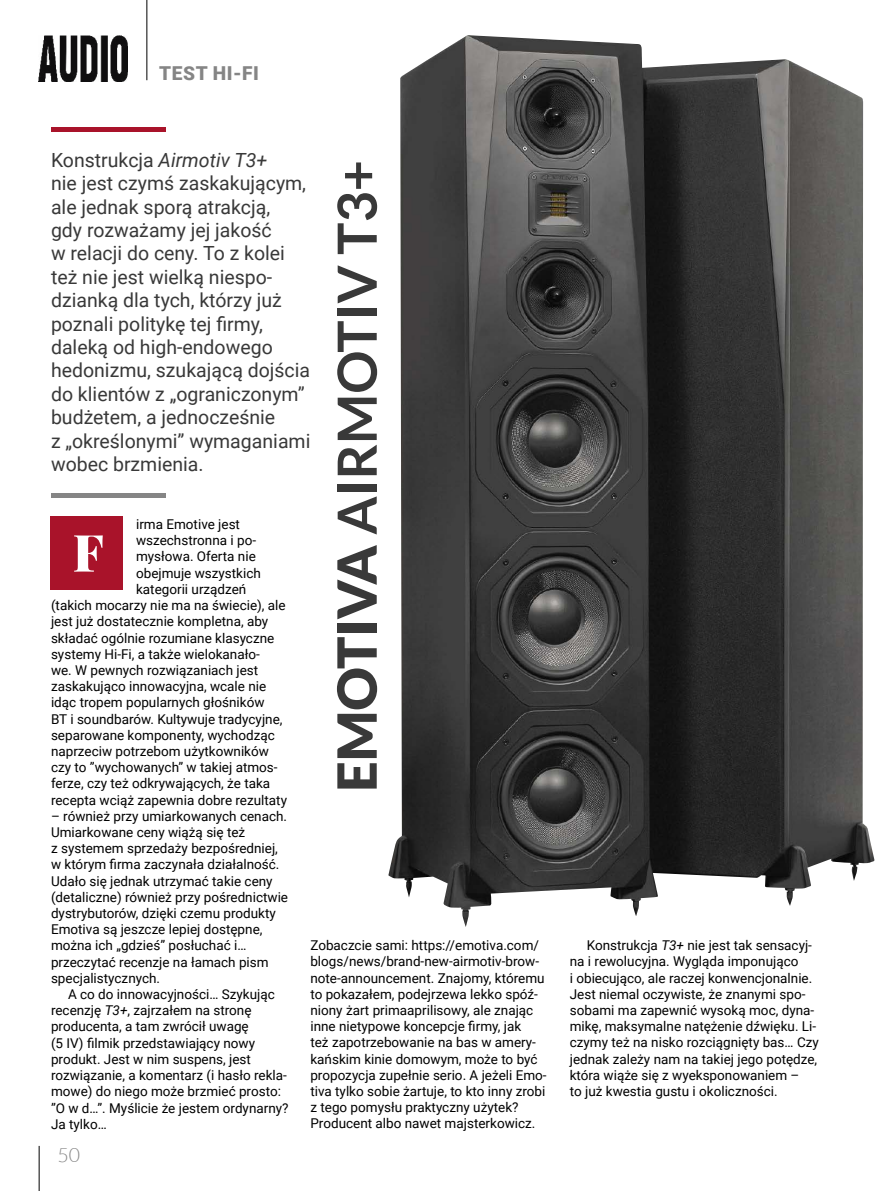
<style>
.page{position:relative;width:893px;height:1191px;background:#fff}
.page>*{position:absolute;margin:0;border:0;box-sizing:border-box;transform-origin:0 0}
.t1{font:700 54px "Lato";color:#393939}
.t2{font:900 51.15px "Playfair Display";color:#fff}
.t3{font:19.5px/23.4px "Roboto";color:#393939}
.t4{font:300 19.5px "Lato";color:#858585}
.t5{font:900 19.2px "Roboto";letter-spacing:.035em;color:#858585}
.t6{font:13.5px/16.2px "Roboto";color:#000}
.s1{font-style:italic}
.s2{font-weight:900}
</style>
<div class="page">
<hr style="left:39px;top:1145px;width:1px;height:46px;background:#000">
<hr style="left:147px;top:0;width:1px;height:80px;background:#000">
<img style="left:39px;top:35px;width:89px;height:46px">
<hr style="left:51px;top:128px;width:115px;height:4px;background:#a9132a">
<hr style="left:51px;top:493px;width:114px;height:4px;background:#858585">
<div style="left:51px;top:516px;width:72px;height:74px;background:#a9132a"></div>
<img style="left:388px;top:35px;width:487px;height:892px">
<h3 class="t5" style="left:159px;top:60px;width:101px">TEST HI-FI</h3>
<p class="t3" style="left:51px;top:147px;width:261px">Konstrukcja <span class="s1">Airmotiv T3+<br></span>nie jest czymś zaskakującym, ale jednak sporą atrakcją,<br>gdy rozważamy jej jakość<br>w relacji do ceny. To z kolei też nie jest wielką niespo&shy;dzianką dla tych, którzy już poznali politykę tej firmy, daleką od high-endowego hedonizmu, szukającą dojścia do klientów z „ograniczonym” budżetem, a jednocześnie<br>z „określonymi” wymaganiami wobec brzmienia.</p>
<h1 class="t1" style="left:326px;top:792px;width:633px;rotate:-90deg"><span class="s2">EMOTIVA</span> AIRMOTIV T3+</h1>
<p class="t6" style="left:136px;top:515px;width:105px">irma Emotive jest</p>
<p class="t6" style="left:136px;top:532px;width:122px">wszechstronna i po-</p>
<p class="t6" style="left:136px;top:548px;width:121px">mysłowa. Oferta nie</p>
<p class="t6" style="left:136px;top:564px;width:126px">obejmuje wszystkich</p>
<p class="t6" style="left:136px;top:580px;width:112px">kategorii urządzeń</p>
<p class="t6" style="left:51px;top:596px;width:236px">(takich mocarzy nie ma na świecie), ale</p>
<p class="t6" style="left:51px;top:613px;width:219px">jest już dostatecznie kompletna, aby</p>
<p class="t6" style="left:51px;top:629px;width:225px">składać ogólnie rozumiane klasyczne</p>
<p class="t6" style="left:51px;top:645px;width:210px">systemy Hi-Fi, a także wielokanało-</p>
<p class="t6" style="left:51px;top:661px;width:209px">we. W pewnych rozwiązaniach jest</p>
<p class="t6" style="left:51px;top:677px;width:217px">zaskakująco innowacyjna, wcale nie</p>
<p class="t6" style="left:51px;top:694px;width:215px">idąc tropem popularnych głośników</p>
<p class="t6" style="left:51px;top:710px;width:233px">BT i soundbarów. Kultywuje tradycyjne,</p>
<p class="t6" style="left:51px;top:726px;width:225px">separowane komponenty, wychodząc</p>
<p class="t6" style="left:51px;top:742px;width:219px">naprzeciw potrzebom użytkowników</p>
<p class="t6" style="left:51px;top:758px;width:228px">czy to ”wychowanych” w takiej atmos-</p>
<p class="t6" style="left:51px;top:775px;width:221px">ferze, czy też odkrywających, że taka</p>
<p class="t6" style="left:51px;top:791px;width:238px">recepta wciąż zapewnia dobre rezultaty</p>
<p class="t6" style="left:51px;top:807px;width:239px">– również przy umiarkowanych cenach.<br>Umiarkowane ceny wiążą się też<br>z systemem sprzedaży bezpośredniej, w którym firma zaczynała działalność.<br>Udało się jednak utrzymać takie ceny (detaliczne) również przy pośrednictwie dystrybutorów, dzięki czemu produkty Emotiva są jeszcze lepiej dostępne, można ich „gdzieś” posłuchać i… przeczytać recenzje na łamach pism specjalistycznych.</p>
<p class="t6" style="left:51px;top:985px;width:239px;text-indent:17px">A co do innowacyjności… Szykując recenzję <span class="s1">T3+</span>, zajrzałem na stronę producenta, a tam zwrócił uwagę<br>(5 IV) filmik przedstawiający nowy produkt. Jest w nim suspens, jest rozwiązanie, a komentarz (i hasło rekla&shy;mowe) do niego może brzmieć prosto: ”O w d…”. Myślicie że jestem ordynarny?<br>Ja tylko…</p>
<h2 class="t2" style="left:73px;top:512px;width:33px">F</h2>
<p class="t6" style="left:310px;top:936px;width:238px">Zobaczcie sami: https://emotiva.com/ blogs/news/brand-new-airmotiv-brow&shy;note-announcement. Znajomy, któremu to pokazałem, podejrzewa lekko spóź&shy;niony żart primaaprilisowy, ale znając inne nietypowe koncepcje firmy, jak<br>też zapotrzebowanie na bas w amery&shy;kańskim kinie domowym, może to być propozycja zupełnie serio. A jeżeli Emo&shy;tiva tylko sobie żartuje, to kto inny zrobi z tego pomysłu praktyczny użytek?<br>Producent albo nawet majsterkowicz.</p>
<p class="t6" style="left:570px;top:936px;width:251px;text-indent:17px">Konstrukcja <span class="s1">T3+</span> nie jest tak sensacyj&shy;na i rewolucyjna. Wygląda imponująco<br>i obiecująco, ale raczej konwencjonalnie.<br>Jest niemal oczywiste, że znanymi spo&shy;sobami ma zapewnić wysoką moc, dyna&shy;mikę, maksymalne natężenie dźwięku. Li&shy;czymy też na nisko rozciągnięty bas… Czy jednak zależy nam na takiej jego potędze, która wiąże się z wyeksponowaniem –<br>to już kwestia gustu i okoliczności.</p>
<h3 class="t4" style="left:57px;top:1144px;width:24px">50</h3>
</div>
